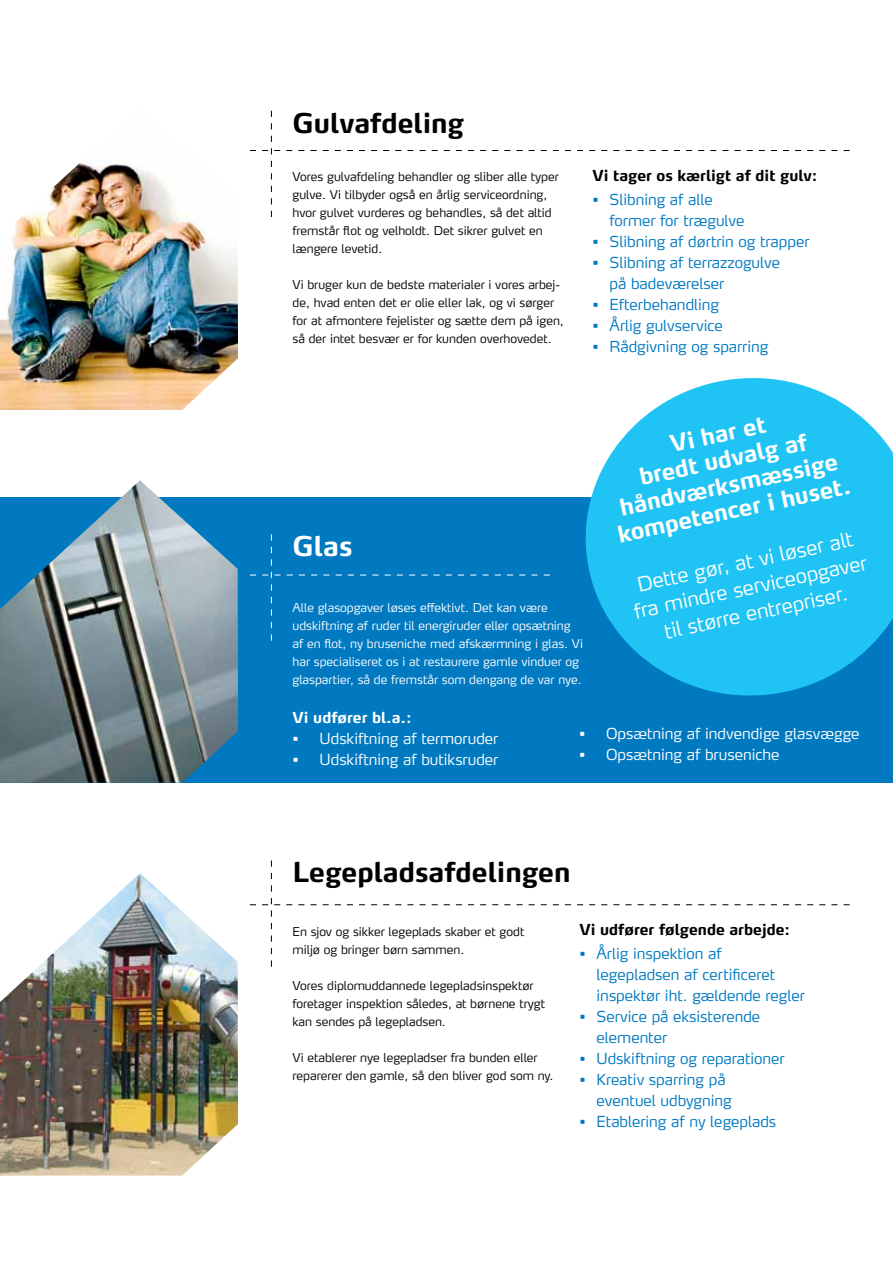
<style>
.page{position:relative;width:893px;height:1263px;background:#fff}
.page>*{position:absolute;margin:0;border:0;box-sizing:border-box;transform-origin:0 0}
.t1{font:700 27px "Max";color:#000}
.t2{font:700 27px "Max";color:#fff}
.t3{font:700 22.8px/26px "Max";color:#fff;text-align:center}
.t4{font:300 19.95px/26px "Max";color:#fff;text-align:center}
.t5{font:300 15px/21px "Max";color:#0079c1}
.t6{font:300 15px "Max";color:#fff}
.t7{font:700 15px "Max";color:#000}
.t8{font:700 15px "Max";color:#fff}
.t9{font:300 12px/18px "Max";color:#000}
.t10{font:300 12px/18px "Max";color:#fff}
</style>
<div class="page">
<div style="left:0;top:497px;width:893px;height:286px;background:#0079c1"></div>
<svg style="left:250px;top:534px;width:300px;height:107px"></svg>
<img style="left:0;top:480px;width:238px;height:303px">
<svg style="left:585px;top:378px;width:308px;height:318px;fill:#20c4f4"></svg>
<svg style="left:250px;top:111px;width:600px;height:106px"></svg>
<svg style="left:250px;top:860px;width:600px;height:107px"></svg>
<img style="left:0;top:160px;width:238px;height:250px">
<img style="left:0;top:873px;width:238px;height:302px">
<h1 class="t1" style="left:293px;top:106px;width:173px">Gulvafdeling</h1>
<p class="t9" style="left:293px;top:168px;width:268px">Vores gulvafdeling behandler og sliber alle typer gulve. Vi tilbyder også en årlig serviceordning, hvor gulvet vurderes og behandles, så det altid fremstår flot og velholdt. Det sikrer gulvet en længere levetid.</p>
<p class="t9" style="left:293px;top:276px;width:273px">Vi bruger kun de bedste materialer i vores arbej&shy;de, hvad enten det er olie eller lak, og vi sørger for at afmontere fejelister og sætte dem på igen, så der intet besvær er for kunden overhovedet.</p>
<p class="t7" style="left:592px;top:166px;width:227px">Vi tager os kærligt af dit gulv:</p>
<p class="t5" style="left:610px;top:189px;width:136px;text-indent:-17px">• Slibning af alle former for trægulve</p>
<p class="t5" style="left:592px;top:231px;width:218px">• Slibning af dørtrin og trapper</p>
<p class="t5" style="left:610px;top:252px;width:172px;text-indent:-17px">• Slibning af terrazzogulve på badeværelser</p>
<p class="t5" style="left:592px;top:294px;width:128px">• Efterbehandling</p>
<p class="t5" style="left:592px;top:315px;width:132px">• Årlig gulvservice</p>
<p class="t5" style="left:592px;top:336px;width:177px">• Rådgivning og sparring</p>
<h2 class="t3" style="left:599px;top:445px;width:239px;rotate:-12deg">Vi har et<br>bredt udvalg af håndværksmæssige kompetencer i huset.</h2>
<h3 class="t4" style="left:626px;top:573px;width:239px;rotate:-12deg">Dette gør, at vi løser alt fra mindre serviceopgaver til større entrepriser.</h3>
<h1 class="t2" style="left:293px;top:529px;width:61px">Glas</h1>
<p class="t10" style="left:293px;top:599px;width:292px">Alle glasopgaver løses effektivt. Det kan være udskiftning af ruder til energiruder eller opsætning af en flot, ny bruseniche med afskærmning i glas. Vi har specialiseret os i at restaurere gamle vinduer og glaspartier, så de fremstår som dengang de var nye.</p>
<p class="t8" style="left:293px;top:708px;width:121px">Vi udfører bl.a.:</p>
<p class="t6" style="left:293px;top:729px;width:207px">• Udskiftning af termoruder</p>
<p class="t6" style="left:293px;top:750px;width:207px">• Udskiftning af butiksruder</p>
<p class="t6" style="left:579px;top:724px;width:282px">• Opsætning af indvendige glasvægge</p>
<p class="t6" style="left:579px;top:745px;width:202px">• Opsætning af bruseniche</p>
<h1 class="t1" style="left:293px;top:855px;width:279px">Legepladsafdelingen</h1>
<p class="t9" style="left:293px;top:922px;width:233px">En sjov og sikker legeplads skaber et godt miljø og bringer børn sammen.</p>
<p class="t9" style="left:293px;top:976px;width:254px">Vores diplomuddannede legepladsinspektør foretager inspektion således, at børnene trygt kan sendes på legepladsen.</p>
<p class="t9" style="left:293px;top:1048px;width:262px">Vi etablerer nye legepladser fra bunden eller reparerer den gamle, så den bliver god som ny.</p>
<p class="t7" style="left:579px;top:920px;width:212px">Vi udfører følgende arbejde:</p>
<p class="t5" style="left:596px;top:943px;width:210px;text-indent:-17px">• Årlig inspektion af legepladsen af certificeret inspektør iht. gældende regler</p>
<p class="t5" style="left:596px;top:1006px;width:165px;text-indent:-17px">• Service på eksisterende elementer</p>
<p class="t5" style="left:579px;top:1048px;width:207px">• Udskiftning og reparationer</p>
<p class="t5" style="left:596px;top:1069px;width:137px;text-indent:-17px">• Kreativ sparring på eventuel udbygning</p>
<p class="t5" style="left:579px;top:1111px;width:198px">• Etablering af ny legeplads</p>
</div>
